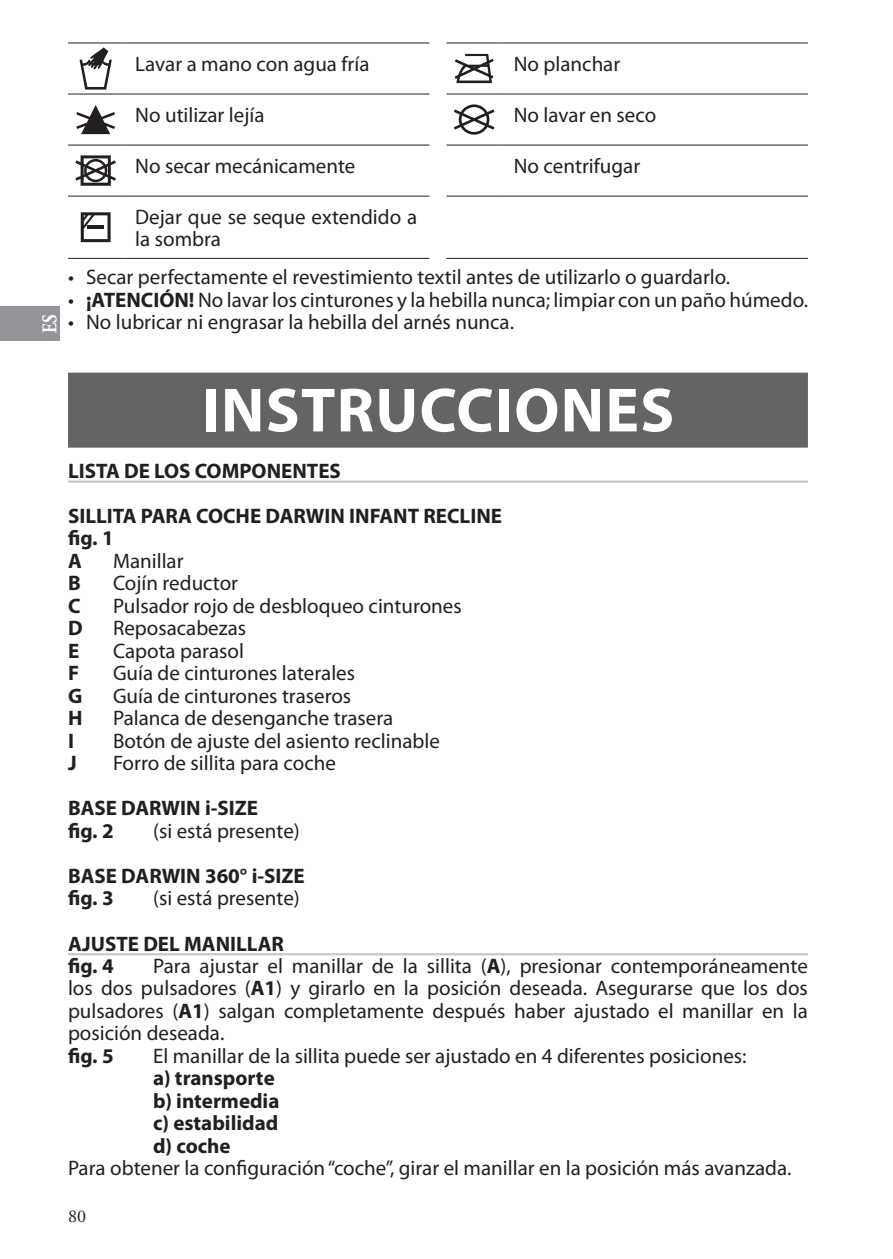
<style>
.page{position:relative;width:893px;height:1259px;background:#fff}
.page>*{position:absolute;margin:0;border:0;box-sizing:border-box;transform-origin:0 0}
.t1{font:700 63px "Myriad Pro";letter-spacing:.02em;color:#fff}
.t2{font:21px/22.5px "Myriad Pro";color:#231f20;text-align:justify}
.t3{font:700 21px/22.5px "Myriad Pro";color:#231f20}
.t4{font:700 21px "Adobe Garamond Pro";color:#fff;scale:.8 1}
.t5{font:18px "Adobe Garamond Pro";color:#231f20}
.s1{font-weight:700}
</style>
<div class="page">
<div style="left:0;top:307px;width:60px;height:34px;background:#939598"></div>
<div style="left:68px;top:373px;width:740px;height:75px;background:#636466"></div>
<hr style="left:68px;top:480px;width:740px;height:3px;background:#c6c8ca">
<hr style="left:68px;top:953px;width:740px;height:2px;background:#c6c8ca">
<hr style="left:446px;top:258px;width:362px;height:1px;background:#231f20">
<hr style="left:68px;top:42px;width:55px;height:1px;background:#231f20">
<hr style="left:446px;top:145px;width:56px;height:1px;background:#231f20">
<hr style="left:446px;top:196px;width:56px;height:1px;background:#231f20">
<hr style="left:68px;top:93px;width:55px;height:2px;background:#231f20">
<hr style="left:446px;top:42px;width:56px;height:1px;background:#231f20">
<hr style="left:68px;top:145px;width:55px;height:1px;background:#231f20">
<hr style="left:68px;top:196px;width:55px;height:1px;background:#231f20">
<hr style="left:68px;top:258px;width:55px;height:1px;background:#231f20">
<hr style="left:446px;top:93px;width:56px;height:2px;background:#231f20">
<hr style="left:123px;top:42px;width:306px;height:1px;background:#231f20">
<hr style="left:502px;top:42px;width:306px;height:1px;background:#231f20">
<hr style="left:123px;top:93px;width:306px;height:2px;background:#231f20">
<hr style="left:502px;top:93px;width:306px;height:2px;background:#231f20">
<hr style="left:123px;top:145px;width:306px;height:1px;background:#231f20">
<hr style="left:502px;top:145px;width:306px;height:1px;background:#231f20">
<hr style="left:123px;top:196px;width:306px;height:1px;background:#231f20">
<hr style="left:502px;top:196px;width:306px;height:1px;background:#231f20">
<hr style="left:123px;top:258px;width:306px;height:1px;background:#231f20">
<svg style="left:80px;top:47px;width:32px;height:43px"></svg>
<svg style="left:455px;top:54px;width:39px;height:29px"></svg>
<svg style="left:76px;top:105px;width:39px;height:29px"></svg>
<svg style="left:454px;top:104px;width:40px;height:31px"></svg>
<svg style="left:75px;top:155px;width:41px;height:31px"></svg>
<svg style="left:81px;top:212px;width:30px;height:30px"></svg>
<hr style="left:88px;top:226px;width:16px;height:3px;background:#231f20">
<p class="t4" style="left:41px;top:333px;width:25px;rotate:-90deg">ES</p>
<p class="t2" style="left:135px;top:54px;width:236px">Lavar a mano con agua fría</p>
<p class="t2" style="left:514px;top:54px;width:108px">No planchar</p>
<p class="t2" style="left:135px;top:105px;width:131px">No utilizar lejía</p>
<p class="t2" style="left:514px;top:105px;width:144px">No lavar en seco</p>
<p class="t2" style="left:135px;top:156px;width:222px">No secar mecánicamente</p>
<p class="t2" style="left:514px;top:156px;width:128px">No centrifugar</p>
<p class="t2" style="left:135px;top:207px;width:284px">Dejar que se seque extendido a la sombra</p>
<p class="t2" style="left:68px;top:267px;width:664px">• Secar perfectamente el revestimiento textil antes de utilizarlo o guardarlo.</p>
<p class="t2" style="left:68px;top:290px;width:741px">• <span class="s1">¡ATENCIÓN!</span> No lavar los cinturones y la hebilla nunca; limpiar con un paño húmedo.</p>
<p class="t2" style="left:68px;top:312px;width:448px">• No lubricar ni engrasar la hebilla del arnés nunca.</p>
<h1 class="t1" style="left:202px;top:386px;width:474px">INSTRUCCIONES</h1>
<p class="t3" style="left:68px;top:450px;width:435px;line-height:45px">LISTA DE LOS COMPONENTES<br>SILLITA PARA COCHE DARWIN INFANT RECLINE</p>
<p class="t3" style="left:68px;top:528px;width:47px">fig. 1<br>A</p>
<p class="t2" style="left:113px;top:551px;width:72px">Manillar</p>
<p class="t3" style="left:68px;top:573px;width:14px">B</p>
<p class="t2" style="left:113px;top:573px;width:127px">Cojín reductor</p>
<p class="t3" style="left:68px;top:596px;width:14px">C</p>
<p class="t2" style="left:113px;top:596px;width:350px">Pulsador rojo de desbloqueo cinturones</p>
<p class="t3" style="left:68px;top:618px;width:16px">D</p>
<p class="t2" style="left:113px;top:618px;width:135px">Reposacabezas</p>
<p class="t3" style="left:68px;top:641px;width:13px">E</p>
<p class="t2" style="left:113px;top:641px;width:132px">Capota parasol</p>
<p class="t3" style="left:68px;top:663px;width:13px">F</p>
<p class="t2" style="left:113px;top:663px;width:244px">Guía de cinturones laterales</p>
<p class="t3" style="left:68px;top:686px;width:16px">G</p>
<p class="t2" style="left:113px;top:686px;width:240px">Guía de cinturones traseros</p>
<p class="t3" style="left:68px;top:708px;width:16px">H</p>
<p class="t2" style="left:113px;top:708px;width:282px">Palanca de desenganche trasera</p>
<p class="t3" style="left:68px;top:731px;width:7px">I</p>
<p class="t2" style="left:113px;top:731px;width:328px">Botón de ajuste del asiento reclinable</p>
<p class="t3" style="left:68px;top:753px;width:10px">J</p>
<p class="t2" style="left:113px;top:753px;width:224px">Forro de sillita para coche</p>
<p class="t3" style="left:68px;top:798px;width:192px">BASE DARWIN i-SIZE fig. 2</p>
<p class="t2" style="left:153px;top:821px;width:148px">(si está presente)</p>
<p class="t3" style="left:68px;top:866px;width:238px">BASE DARWIN 360° i-SIZE fig. 3</p>
<p class="t2" style="left:153px;top:888px;width:148px">(si está presente)</p>
<p class="t3" style="left:68px;top:933px;width:217px">AJUSTE DEL MANILLAR fig. 4</p>
<p class="t2" style="left:68px;top:956px;width:741px;text-indent:85px">Para ajustar el manillar de la sillita (<span class="s1">A</span>), presionar contemporáneamente los dos pulsadores (<span class="s1">A1</span>) y girarlo en la posición deseada. Asegurarse que los dos pulsadores (<span class="s1">A1</span>) salgan completamente después haber ajustado el manillar en la posición deseada.</p>
<p class="t3" style="left:68px;top:1046px;width:47px">fig. 5</p>
<p class="t2" style="left:153px;top:1046px;width:595px">El manillar de la sillita puede ser ajustado en 4 diferentes posiciones:</p>
<p class="t3" style="left:153px;top:1068px;width:128px">a) transporte b) intermedia c) estabilidad d) coche</p>
<p class="t2" style="left:68px;top:1158px;width:725px">Para obtener la configuración “coche”, girar el manillar en la posición más avanzada.</p>
<p class="t5" style="left:68px;top:1208px;width:19px">80</p>
</div>
